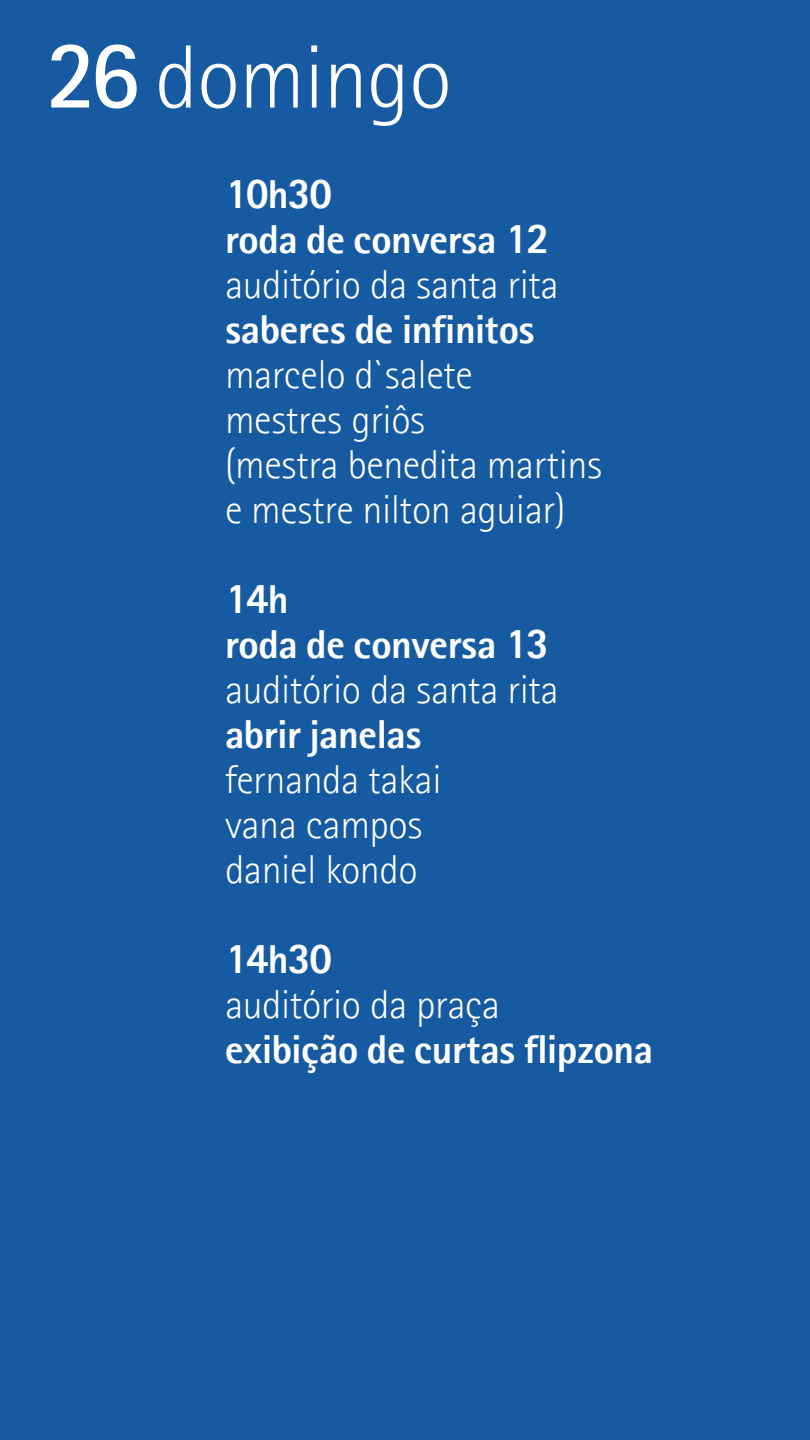
<style>
.page{position:relative;width:810px;height:1440px;background:#165ba2}
.page>*{position:absolute;margin:0;border:0;box-sizing:border-box;transform-origin:0 0}
.t1{font:300 90px "Rotis II Sans Pro";letter-spacing:-.01em;color:#fff}
.t2{font:300 40.5px/45px "Rotis II Sans Pro";letter-spacing:-.01em;color:#fff}
.t3{font:700 40.5px/45px "Rotis II Sans Pro";letter-spacing:-.01em;color:#fff}
.s1{font-weight:600}
</style>
<div class="page">
<h1 class="t1" style="left:47px;top:28px;width:407px"><span class="s1">26</span> domingo</h1>
<p class="t3" style="left:225px;top:172px;width:325px">10h30<br>roda de conversa 12</p>
<p class="t2" style="left:225px;top:263px;width:335px">auditório da santa rita</p>
<p class="t3" style="left:225px;top:307px;width:311px">saberes de infinitos</p>
<p class="t2" style="left:225px;top:353px;width:379px">marcelo d`salete<br>mestres griôs<br>(mestra benedita martins e mestre nilton aguiar)</p>
<p class="t3" style="left:225px;top:577px;width:325px">14h<br>roda de conversa 13</p>
<p class="t2" style="left:225px;top:668px;width:335px">auditório da santa rita</p>
<p class="t3" style="left:225px;top:712px;width:198px">abrir janelas</p>
<p class="t2" style="left:225px;top:758px;width:218px">fernanda takai vana campos daniel kondo</p>
<p class="t3" style="left:225px;top:937px;width:108px">14h30</p>
<p class="t2" style="left:225px;top:983px;width:277px">auditório da praça</p>
<p class="t3" style="left:225px;top:1027px;width:430px">exibição de curtas flipzona</p>
</div>
